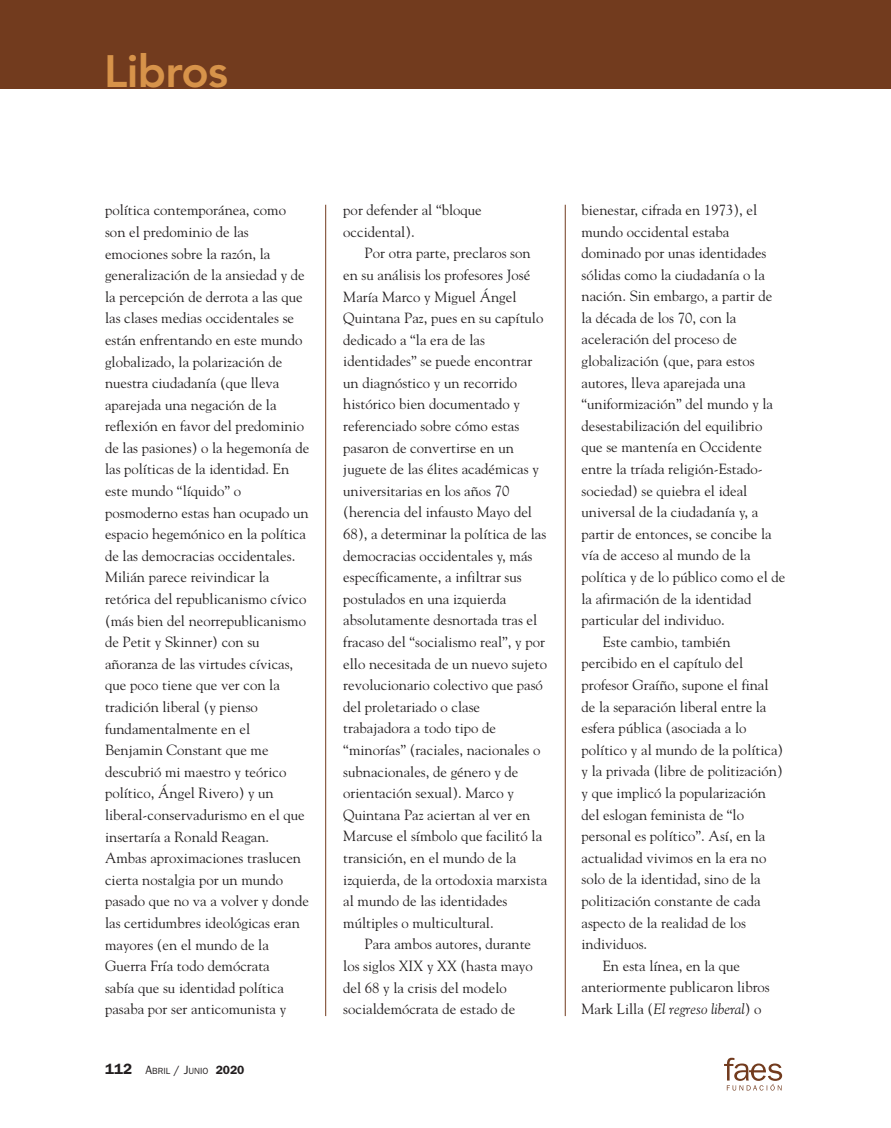
<style>
.page{position:relative;width:891px;height:1128px;background:#fff}
.page>*{position:absolute;margin:0;border:0;box-sizing:border-box;transform-origin:0 0}
.t1{font:800 45px "Avenir";letter-spacing:-.015em;color:#d7934a}
.t2{font:14.7px/21.6px "Goudy";color:#231f20}
.t3{font:italic 14.7px "Goudy";color:#231f20}
.t4{font:9px "Franklin Gothic";color:#231f20}
.s1{font-weight:600;font-size:15px}
.s2{font-size:12px}
.s3{font-weight:600;font-size:12px}
.s4{font-style:normal}
</style>
<div class="page">
<svg style="left:724px;top:1058px;width:58px;height:32px"></svg>
<hr style="left:325px;top:205px;width:1px;height:811px;background:#723b1e">
<hr style="left:565px;top:205px;width:1px;height:811px;background:#723b1e">
<div style="left:0;top:0;width:891px;height:88px;background:#723b1e"></div>
<h1 class="t1" style="left:104px;top:53px;width:126px">Libros</h1>
<p class="t2" style="left:105px;top:201px;width:206px">política contemporánea, como son el predominio de las emociones sobre la razón, la generalización de la ansiedad y de la percepción de derrota a las que las clases medias occidentales se están enfrentando en este mundo globalizado, la polarización de nuestra ciudadanía (que lleva aparejada una negación de la reflexión en favor del predominio de las pasiones) o la hegemonía de las políticas de la identidad. En este mundo “líquido” o posmoderno estas han ocupado un espacio hegemónico en la política de las democracias occidentales.<br>Milián parece reivindicar la retórica del republicanismo cívico (más bien del neorrepublicanismo de Petit y Skinner) con su añoranza de las virtudes cívicas, que poco tiene que ver con la tradición liberal (y pienso fundamentalmente en el<br>Benjamin Constant que me descubrió mi maestro y teórico político, Ángel Rivero) y un liberal-conservadurismo en el que insertaría a Ronald Reagan.<br>Ambas aproximaciones traslucen cierta nostalgia por un mundo pasado que no va a volver y donde las certidumbres ideológicas eran mayores (en el mundo de la<br>Guerra Fría todo demócrata<br>sabía que su identidad política pasaba por ser anticomunista y</p>
<p class="t2" style="left:343px;top:200px;width:140px">por defender al “bloque occidental).</p>
<p class="t2" style="left:343px;top:244px;width:205px;text-indent:21px">Por otra parte, preclaros son en su análisis los profesores José<br>María Marco y Miguel Ángel<br>Quintana Paz, pues en su capítulo dedicado a “la era de las identidades” se puede encontrar un diagnóstico y un recorrido histórico bien documentado y referenciado sobre cómo estas pasaron de convertirse en un juguete de las élites académicas y universitarias en los años 70 (herencia del infausto Mayo del<br>68), a determinar la política de las democracias occidentales y, más específicamente, a infiltrar sus postulados en una izquierda absolutamente desnortada tras el fracaso del “socialismo real”, y por ello necesitada de un nuevo sujeto revolucionario colectivo que pasó del proletariado o clase trabajadora a todo tipo de “minorías” (raciales, nacionales o subnacionales, de género y de orientación sexual). Marco y<br>Quintana Paz aciertan al ver en<br>Marcuse el símbolo que facilitó la transición, en el mundo de la izquierda, de la ortodoxia marxista al mundo de las identidades múltiples o multicultural.</p>
<p class="t2" style="left:343px;top:935px;width:191px;text-indent:21px">Para ambos autores, durante los siglos XIX y XX (hasta mayo del 68 y la crisis del modelo socialdemócrata de estado de</p>
<p class="t4" style="left:105px;top:1067px;width:141px"><span class="s1">112</span> <span class="s2">A</span>BRIL <span class="s2">/ J</span>UNIO <span class="s3">2020</span></p>
<p class="t2" style="left:581px;top:200px;width:177px">bienestar, cifrada en 1973), el</p>
<p class="t2" style="left:581px;top:222px;width:149px">mundo occidental estaba</p>
<p class="t2" style="left:581px;top:243px;width:186px">dominado por unas identidades</p>
<p class="t2" style="left:581px;top:265px;width:185px">sólidas como la ciudadanía o la</p>
<p class="t2" style="left:581px;top:287px;width:192px">nación. Sin embargo, a partir de</p>
<p class="t2" style="left:581px;top:308px;width:156px">la década de los 70, con la</p>
<p class="t2" style="left:581px;top:330px;width:157px">aceleración del proceso de</p>
<p class="t2" style="left:581px;top:351px;width:175px">globalización (que, para estos</p>
<p class="t2" style="left:581px;top:373px;width:166px">autores, lleva aparejada una</p>
<p class="t2" style="left:581px;top:395px;width:193px">“uniformización” del mundo y la</p>
<p class="t2" style="left:581px;top:416px;width:182px">desestabilización del equilibrio</p>
<p class="t2" style="left:581px;top:438px;width:182px">que se mantenía en Occidente</p>
<p class="t2" style="left:581px;top:459px;width:183px">entre la tríada religión-Estado-</p>
<p class="t2" style="left:581px;top:481px;width:167px">sociedad) se quiebra el ideal</p>
<p class="t2" style="left:581px;top:502px;width:178px">universal de la ciudadanía y, a</p>
<p class="t2" style="left:581px;top:524px;width:192px">partir de entonces, se concibe la</p>
<p class="t2" style="left:581px;top:546px;width:171px">vía de acceso al mundo de la</p>
<p class="t2" style="left:581px;top:567px;width:205px">política y de lo público como el de</p>
<p class="t2" style="left:581px;top:589px;width:171px">la afirmación de la identidad</p>
<p class="t2" style="left:581px;top:610px;width:145px">particular del individuo.</p>
<p class="t2" style="left:603px;top:632px;width:129px">Este cambio, también</p>
<p class="t2" style="left:581px;top:654px;width:163px">percibido en el capítulo del</p>
<p class="t2" style="left:581px;top:675px;width:189px">profesor Graíño, supone el final</p>
<p class="t2" style="left:581px;top:697px;width:186px">de la separación liberal entre la</p>
<p class="t2" style="left:581px;top:718px;width:166px">esfera pública (asociada a lo</p>
<p class="t2" style="left:581px;top:740px;width:203px">político y al mundo de la política)</p>
<p class="t2" style="left:581px;top:762px;width:203px">y la privada (libre de politización)</p>
<p class="t2" style="left:581px;top:783px;width:186px">y que implicó la popularización</p>
<p class="t2" style="left:581px;top:805px;width:164px">del eslogan feminista de “lo</p>
<p class="t2" style="left:581px;top:826px;width:185px">personal es político”. Así, en la</p>
<p class="t2" style="left:581px;top:848px;width:186px">actualidad vivimos en la era no</p>
<p class="t2" style="left:581px;top:870px;width:181px">solo de la identidad, sino de la</p>
<p class="t2" style="left:581px;top:891px;width:181px">politización constante de cada</p>
<p class="t2" style="left:581px;top:913px;width:166px">aspecto de la realidad de los</p>
<p class="t2" style="left:581px;top:934px;width:67px">individuos.</p>
<p class="t2" style="left:603px;top:956px;width:139px">En esta línea, en la que</p>
<p class="t2" style="left:581px;top:978px;width:190px">anteriormente publicaron libros</p>
<p class="t3" style="left:581px;top:1003px;width:181px"><span class="s4">Mark Lilla (</span>El regreso liberal<span class="s4">) o</span></p>
</div>
